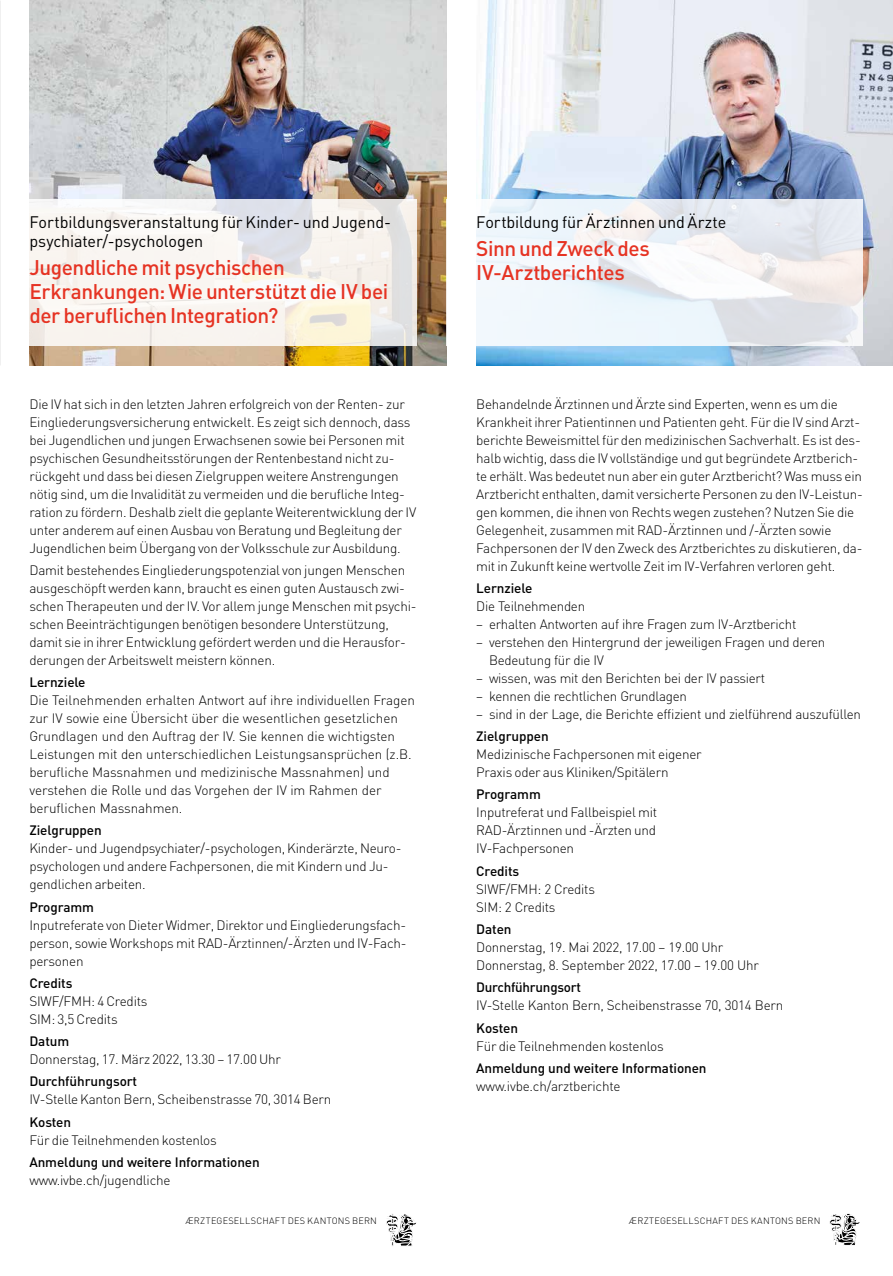
<style>
.page{position:relative;width:893px;height:1276px;background:#fff}
.page>*{position:absolute;margin:0;border:0;box-sizing:border-box;transform-origin:0 0}
.t1{font:500 21px/24px "DIN";letter-spacing:-.02em;color:#e63323}
.t2{font:16.5px/19.5px "DIN";letter-spacing:-.005em;color:#000}
.t3{font:300 13.5px/18px "DIN";letter-spacing:-.015em;color:#000}
.t4{font:500 13.5px "DIN";letter-spacing:-.005em;color:#000}
.t5{font:300 9.15px "DIN";letter-spacing:.03em;color:#000}
</style>
<div class="page">
<img style="left:476px;top:0;width:417px;height:365px">
<svg style="left:386px;top:1214px;width:30px;height:32px"></svg>
<svg style="left:829px;top:1213px;width:30px;height:32px"></svg>
<img style="left:30px;top:0;width:416px;height:365px">
<svg style="left:29px;top:199px;width:388px;height:146px;fill:#f9f5f0"></svg>
<svg style="left:446px;top:199px;width:417px;height:146px"></svg>
<img style="left:0;top:0;width:1px;height:365px">
<p class="t2" style="left:29px;top:212px;width:361px">Fortbildungsveranstaltung für Kinder- und Jugend&shy;psychiater/-psychologen</p>
<h1 class="t1" style="left:29px;top:255px;width:360px">Jugendliche mit psychischen<br>Erkrankungen: Wie unterstützt die IV bei der beruflichen Integration?</h1>
<p class="t3" style="left:29px;top:394px;width:388px">Die IV hat sich in den letzten Jahren erfolgreich von der Renten- zur Eingliederungsversicherung entwickelt. Es zeigt sich dennoch, dass bei Jugendlichen und jungen Erwachsenen sowie bei Personen mit psychischen Gesundheitsstörungen der Rentenbestand nicht zu&shy;rückgeht und dass bei diesen Zielgruppen weitere Anstrengungen nötig sind, um die Invalidität zu vermeiden und die berufliche Integ&shy;ration zu fördern. Deshalb zielt die geplante Weiterentwicklung der IV unter anderem auf einen Ausbau von Beratung und Begleitung der Jugendlichen beim Übergang von der Volksschule zur Ausbildung.</p>
<p class="t3" style="left:29px;top:561px;width:389px">Damit bestehendes Eingliederungspotenzial von jungen Menschen ausgeschöpft werden kann, braucht es einen guten Austausch zwi&shy;schen Therapeuten und der IV. Vor allem junge Menschen mit psychi&shy;schen Beeinträchtigungen benötigen besondere Unterstützung, damit sie in ihrer Entwicklung gefördert werden und die Herausfor&shy;derungen der Arbeitswelt meistern können.</p>
<p class="t4" style="left:29px;top:673px;width:58px">Lernziele</p>
<p class="t3" style="left:29px;top:691px;width:387px">Die Teilnehmenden erhalten Antwort auf ihre individuellen Fragen zur IV sowie eine Übersicht über die wesentlichen gesetzlichen Grundlagen und den Auftrag der IV. Sie kennen die wichtigsten Leistungen mit den unterschiedlichen Leistungsansprüchen (z.B. berufliche Massnahmen und medizinische Massnahmen) und verstehen die Rolle und das Vorgehen der IV im Rahmen der beruflichen Massnahmen.</p>
<p class="t4" style="left:29px;top:822px;width:74px">Zielgruppen</p>
<p class="t3" style="left:29px;top:839px;width:374px">Kinder- und Jugendpsychiater/-psychologen, Kinderärzte, Neuro&shy;psychologen und andere Fachpersonen, die mit Kindern und Ju&shy;gendlichen arbeiten.</p>
<p class="t4" style="left:29px;top:898px;width:66px">Programm</p>
<p class="t3" style="left:29px;top:915px;width:379px;text-align:justify">Inputreferate von Dieter Widmer, Direktor und Eingliederungsfach&shy;person, sowie Workshops mit RAD-Ärztinnen/-Ärzten und IV-Fach&shy;personen</p>
<p class="t4" style="left:29px;top:974px;width:45px">Credits</p>
<p class="t3" style="left:29px;top:992px;width:120px">SIWF/FMH: 4 Credits<br>SIM: 3,5 Credits</p>
<p class="t4" style="left:29px;top:1032px;width:41px">Datum</p>
<p class="t3" style="left:29px;top:1050px;width:253px">Donnerstag, 17. März 2022, 13.30 – 17.00 Uhr</p>
<p class="t4" style="left:29px;top:1073px;width:109px">Durchführungsort</p>
<p class="t3" style="left:29px;top:1090px;width:303px">IV-Stelle Kanton Bern, Scheibenstrasse 70, 3014 Bern</p>
<p class="t4" style="left:29px;top:1113px;width:43px">Kosten</p>
<p class="t3" style="left:29px;top:1130px;width:189px">Für die Teilnehmenden kostenlos</p>
<p class="t4" style="left:29px;top:1153px;width:232px">Anmeldung und weitere Informationen</p>
<p class="t3" style="left:29px;top:1171px;width:143px">www.ivbe.ch/jugendliche</p>
<p class="t2" style="left:476px;top:212px;width:252px">Fortbildung für Ärztinnen und Ärzte</p>
<h1 class="t1" style="left:476px;top:236px;width:175px">Sinn und Zweck des<br>IV-Arztberichtes</h1>
<p class="t3" style="left:476px;top:394px;width:388px">Behandelnde Ärztinnen und Ärzte sind Experten, wenn es um die Krankheit ihrer Patientinnen und Patienten geht. Für die IV sind Arzt&shy;berichte Beweismittel für den medizinischen Sachverhalt. Es ist des&shy;halb wichtig, dass die IV vollständige und gut begründete Arztberich&shy;te erhält. Was bedeutet nun aber ein guter Arztbericht? Was muss ein Arztbericht enthalten, damit versicherte Personen zu den IV-Leistun&shy;gen kommen, die ihnen von Rechts wegen zustehen? Nutzen Sie die Gelegenheit, zusammen mit RAD-Ärztinnen und /-Ärzten sowie Fachpersonen der IV den Zweck des Arztberichtes zu diskutieren, da&shy;mit in Zukunft keine wertvolle Zeit im IV-Verfahren verloren geht.</p>
<p class="t4" style="left:476px;top:579px;width:58px">Lernziele</p>
<p class="t3" style="left:476px;top:597px;width:110px">Die Teilnehmenden</p>
<p class="t3" style="left:476px;top:615px;width:322px">– erhalten Antworten auf ihre Fragen zum IV-Arztbericht</p>
<p class="t3" style="left:489px;top:633px;width:338px;text-indent:-13px">– verstehen den Hintergrund der jeweiligen Fragen und deren<br>Bedeutung für die IV</p>
<p class="t3" style="left:476px;top:669px;width:290px">– wissen, was mit den Berichten bei der IV passiert</p>
<p class="t3" style="left:476px;top:687px;width:212px">– kennen die rechtlichen Grundlagen</p>
<p class="t3" style="left:476px;top:705px;width:386px">– sind in der Lage, die Berichte effizient und zielführend auszufüllen</p>
<p class="t4" style="left:476px;top:727px;width:74px">Zielgruppen</p>
<p class="t3" style="left:476px;top:745px;width:227px">Medizinische Fachpersonen mit eigener<br>Praxis oder aus Kliniken/Spitälern</p>
<p class="t4" style="left:476px;top:786px;width:66px">Programm</p>
<p class="t3" style="left:476px;top:803px;width:183px;text-align:justify">Inputreferat und Fallbeispiel mit RAD-Ärztinnen und -Ärzten und IV-Fachpersonen</p>
<p class="t4" style="left:476px;top:862px;width:45px">Credits</p>
<p class="t3" style="left:476px;top:879px;width:120px">SIWF/FMH: 2 Credits<br>SIM: 2 Credits</p>
<p class="t4" style="left:476px;top:920px;width:37px">Daten</p>
<p class="t3" style="left:476px;top:938px;width:284px">Donnerstag, 19. Mai 2022, 17.00 – 19.00 Uhr<br>Donnerstag, 8. September 2022, 17.00 – 19.00 Uhr</p>
<p class="t4" style="left:476px;top:978px;width:106px">Durchführungsort</p>
<p class="t3" style="left:476px;top:996px;width:309px">IV-Stelle Kanton Bern, Scheibenstrasse 70, 3014 Bern</p>
<p class="t4" style="left:476px;top:1019px;width:43px">Kosten</p>
<p class="t3" style="left:476px;top:1036px;width:189px">Für die Teilnehmenden kostenlos</p>
<p class="t4" style="left:476px;top:1059px;width:232px">Anmeldung und weitere Informationen</p>
<p class="t3" style="left:476px;top:1076px;width:146px">www.ivbe.ch/arztberichte</p>
<p class="t5" style="left:186px;top:1215px;width:193px">ÆRZTEGESELLSCHAFT DES KANTONS BERN</p>
<p class="t5" style="left:629px;top:1214px;width:193px">ÆRZTEGESELLSCHAFT DES KANTONS BERN</p>
</div>
